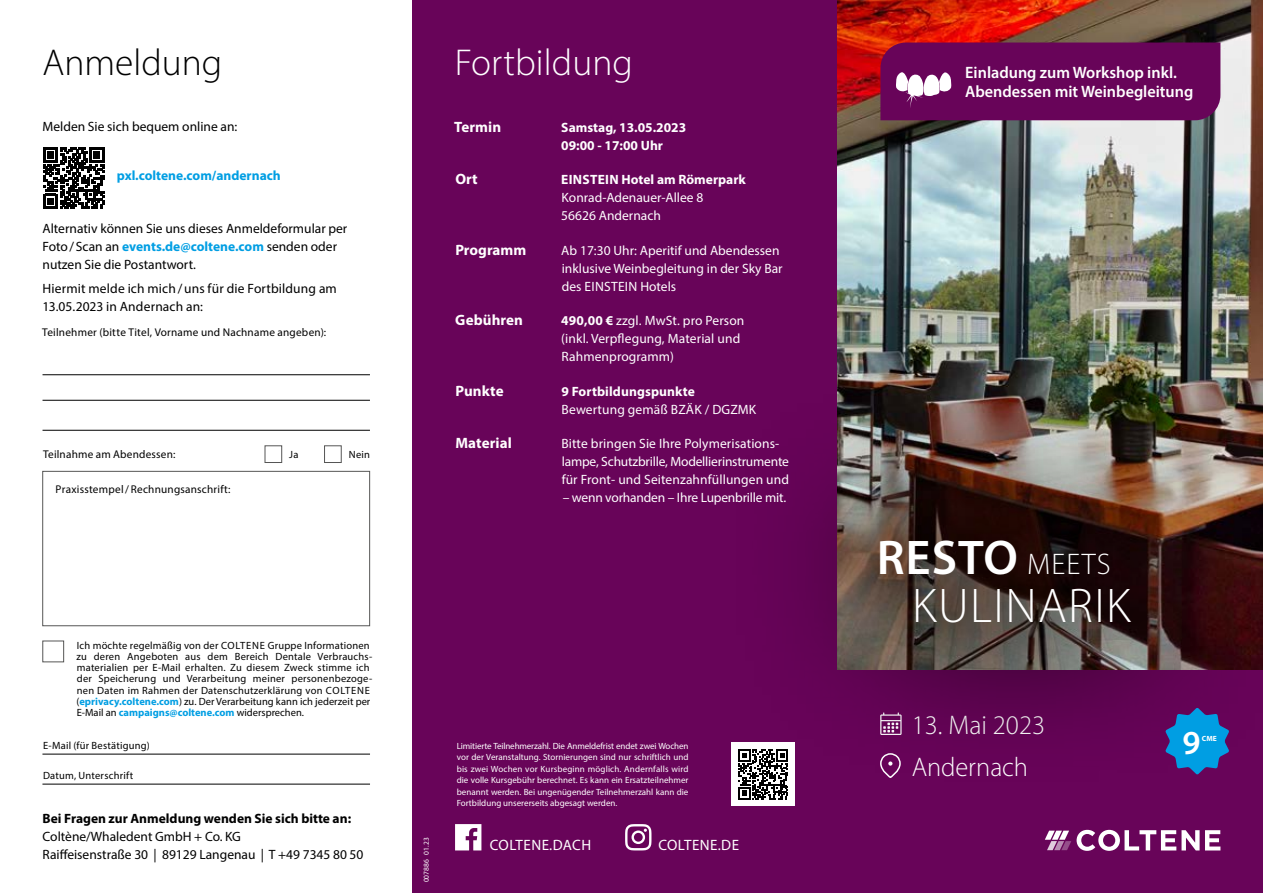
<style>
.page{position:relative;width:1263px;height:893px;background:#fff}
.page>*{position:absolute;margin:0;border:0;box-sizing:border-box;transform-origin:0 0}
.t1{font:300 48.9px/47.5px "Myriad Pro";letter-spacing:.03em;color:#fff}
.t2{font:300 37.5px "Myriad Pro";letter-spacing:.005em;color:#fff}
.t3{font:300 37.5px "Myriad Pro";color:#000}
.t4{font:600 33.75px "Myriad Pro";color:#fff}
.t5{font:300 27px/42px "Myriad Pro";color:#fff}
.t6{font:600 16.5px/19.5px "Myriad Pro";color:#fff}
.t7{font:700 15px "Myriad Pro";letter-spacing:.01em;color:#fff}
.t8{font:15px "Myriad Pro";letter-spacing:.03em;color:#fff}
.t9{font:13.5px/18px "Myriad Pro";color:#fff}
.t10{font:13.5px/18px "Myriad Pro";color:#000}
.t11{font:700 13.5px/18px "Myriad Pro";color:#fff}
.t12{font:700 13.5px "Myriad Pro";color:#000}
.t13{font:700 13.5px "Myriad Pro";color:#009ee3}
.t14{font:11.25px "Myriad Pro";letter-spacing:.02em;color:#000}
.t15{font:10.5px/11.2px "Myriad Pro";letter-spacing:.02em;color:#000}
.t16{font:9px/11.4px "Myriad Pro";color:#fff;text-align:justify}
.t17{font:7.5px "Myriad Pro";color:#fff}
.t18{font:700 7.5px "Myriad Pro";color:#fff}
.s1{font-weight:700;color:#009ee3}
.s2{font-weight:700}
.s3{font-weight:600}
.s4{font-size:29.85px}
</style>
<div class="page">
<div style="left:412px;top:0;width:426px;height:893px;background:#680459"></div>
<div style="left:838px;top:669px;width:425px;height:224px;background:#680459"></div>
<img style="left:838px;top:0;width:425px;height:378px">
<svg style="left:1205px;top:830px;width:15px;height:20px"></svg>
<svg style="left:1045px;top:830px;width:154px;height:21px"></svg>
<div style="left:723px;top:378px;width:540px;height:407px;background:#000;opacity:.75"></div>
<svg style="left:455px;top:824px;width:26px;height:26px"></svg>
<svg style="left:625px;top:824px;width:26px;height:26px"></svg>
<div style="left:731px;top:742px;width:64px;height:64px;background:#fff"></div>
<svg style="left:738px;top:749px;width:50px;height:50px"></svg>
<svg style="left:1165px;top:708px;width:64px;height:67px"></svg>
<div style="left:43px;top:471px;width:327px;height:155px;border:1px solid #565655"></div>
<hr style="left:42px;top:754px;width:328px;height:1px;background:#000">
<hr style="left:42px;top:784px;width:328px;height:1px;background:#000">
<div style="left:43px;top:641px;width:21px;height:21px;border:1px solid #565655"></div>
<hr style="left:43px;top:374px;width:327px;height:1px;background:#000">
<hr style="left:43px;top:400px;width:327px;height:1px;background:#000">
<hr style="left:43px;top:430px;width:327px;height:1px;background:#000">
<svg style="left:43px;top:148px;width:61px;height:61px"></svg>
<div style="left:324px;top:446px;width:17px;height:17px;border:1px solid #565655"></div>
<div style="left:265px;top:446px;width:17px;height:17px;border:1px solid #565655"></div>
<div style="left:880px;top:43px;width:340px;height:77px;background:#680459"></div>
<h2 class="t3" style="left:43px;top:40px;width:181px">Anmeldung</h2>
<p class="t10" style="left:43px;top:118px;width:196px">Melden Sie sich bequem online an:</p>
<p class="t13" style="left:117px;top:167px;width:165px">pxl.coltene.com/andernach</p>
<p class="t10" style="left:43px;top:220px;width:306px">Alternativ können Sie uns dieses Anmeldeformular per<br>Foto/ Scan an <span class="s1">events.de@coltene.com</span> senden oder nutzen Sie die Postantwort.</p>
<p class="t10" style="left:43px;top:280px;width:296px">Hiermit melde ich mich / uns für die Fortbildung am<br>13.05.2023 in Andernach an:</p>
<p class="t14" style="left:42px;top:326px;width:285px">Teilnehmer (bitte Titel, Vorname und Nachname angeben):</p>
<p class="t14" style="left:43px;top:447px;width:134px">Teilnahme am Abendessen:</p>
<p class="t14" style="left:56px;top:482px;width:176px">Praxisstempel/ Rechnungsanschrift:</p>
<p class="t15" style="left:289px;top:449px;width:11px">Ja</p>
<p class="t15" style="left:349px;top:449px;width:23px">Nein</p>
<p class="t15" style="left:76px;top:639px;width:297px">Ich möchte regelmäßig von der COLTENE Gruppe Informationen zu deren Angeboten aus dem Bereich Dentale Verbrauchs&shy;materialien per E-Mail erhalten. Zu diesem Zweck stimme ich der Speicherung und Verarbeitung meiner personenbezoge&shy;nen Daten im Rahmen der Datenschutzerklärung von COLTENE (<span class="s1">eprivacy.coltene.com</span>) zu. Der Verarbeitung kann ich jederzeit per E-Mail an <span class="s1">campaigns@coltene.com</span> widersprechen.</p>
<p class="t15" style="left:43px;top:739px;width:108px">E-Mail (für Bestätigung)</p>
<p class="t15" style="left:43px;top:769px;width:92px">Datum, Unterschrift</p>
<p class="t12" style="left:43px;top:810px;width:310px">Bei Fragen zur Anmeldung wenden Sie sich bitte an:</p>
<p class="t10" style="left:43px;top:827px;width:322px">Coltène/Whaledent GmbH + Co. KG<br>Raiffeisenstraße 30 | 89129 Langenau | T +49 7345 80 50</p>
<h2 class="t2" style="left:455px;top:39px;width:180px">Fortbildung</h2>
<h3 class="t7" style="left:454px;top:117px;width:49px">Termin</h3>
<p class="t11" style="left:561px;top:118px;width:126px">Samstag, 13.05.2023<br>09:00 - 17:00 Uhr</p>
<h3 class="t7" style="left:455px;top:169px;width:24px">Ort</h3>
<p class="t11" style="left:561px;top:170px;width:186px">EINSTEIN Hotel am Römerpark</p>
<p class="t9" style="left:561px;top:188px;width:144px">Konrad-Adenauer-Allee 8<br>56626 Andernach</p>
<h3 class="t7" style="left:455px;top:240px;width:72px">Programm</h3>
<p class="t9" style="left:561px;top:241px;width:223px">Ab 17:30 Uhr: Aperitif und Abendessen inklusive Weinbegleitung in der Sky Bar des EINSTEIN Hotels</p>
<h3 class="t7" style="left:455px;top:310px;width:69px">Gebühren</h3>
<p class="t9" style="left:561px;top:311px;width:185px"><span class="s2">490,00 €</span> zzgl. MwSt. pro Person (inkl. Verpflegung, Material und<br>Rahmenprogramm)</p>
<h3 class="t7" style="left:455px;top:381px;width:50px">Punkte</h3>
<p class="t11" style="left:561px;top:382px;width:135px">9 Fortbildungspunkte</p>
<p class="t9" style="left:562px;top:400px;width:196px">Bewertung gemäß BZÄK / DGZMK</p>
<h3 class="t7" style="left:455px;top:433px;width:58px">Material</h3>
<p class="t9" style="left:561px;top:434px;width:229px">Bitte bringen Sie Ihre Polymerisations&shy;lampe, Schutzbrille, Modellierinstrumente für Front- und Seitenzahnfüllungen und</p>
<p class="t9" style="left:563px;top:488px;width:225px">– wenn vorhanden – Ihre Lupenbrille mit.</p>
<h3 class="t6" style="left:965px;top:62px;width:229px">Einladung zum Workshop inkl.<br>Abendessen mit Weinbegleitung</h3>
<h1 class="t1" style="left:912px;top:534px;width:220px;text-indent:-36px"><span class="s3">RESTO</span> <span class="s4">MEETS<br></span>KULINARIK</h1>
<p class="t17" style="left:422px;top:882px;width:46px;rotate:-90deg">007886 01.23</p>
<h3 class="t5" style="left:912px;top:703px;width:135px">13. Mai 2023<br>Andernach</h3>
<p class="t16" style="left:457px;top:740px;width:233px">Limitierte Teilnehmerzahl. Die Anmeldefrist endet zwei Wochen vor der Veranstaltung. Stornierungen sind nur schriftlich und bis zwei Wochen vor Kursbeginn möglich. Andernfalls wird die volle Kursgebühr berechnet. Es kann ein Ersatzteilnehmer benannt werden. Bei ungenügender Teilnehmerzahl kann die Fortbildung unsererseits abgesagt werden.</p>
<h3 class="t4" style="left:1182px;top:721px;width:20px">9</h3>
<p class="t18" style="left:1202px;top:733px;width:17px">CME</p>
<h3 class="t8" style="left:490px;top:836px;width:103px">COLTENE.DACH</h3>
<h3 class="t8" style="left:658px;top:836px;width:82px">COLTENE.DE</h3>
</div>
